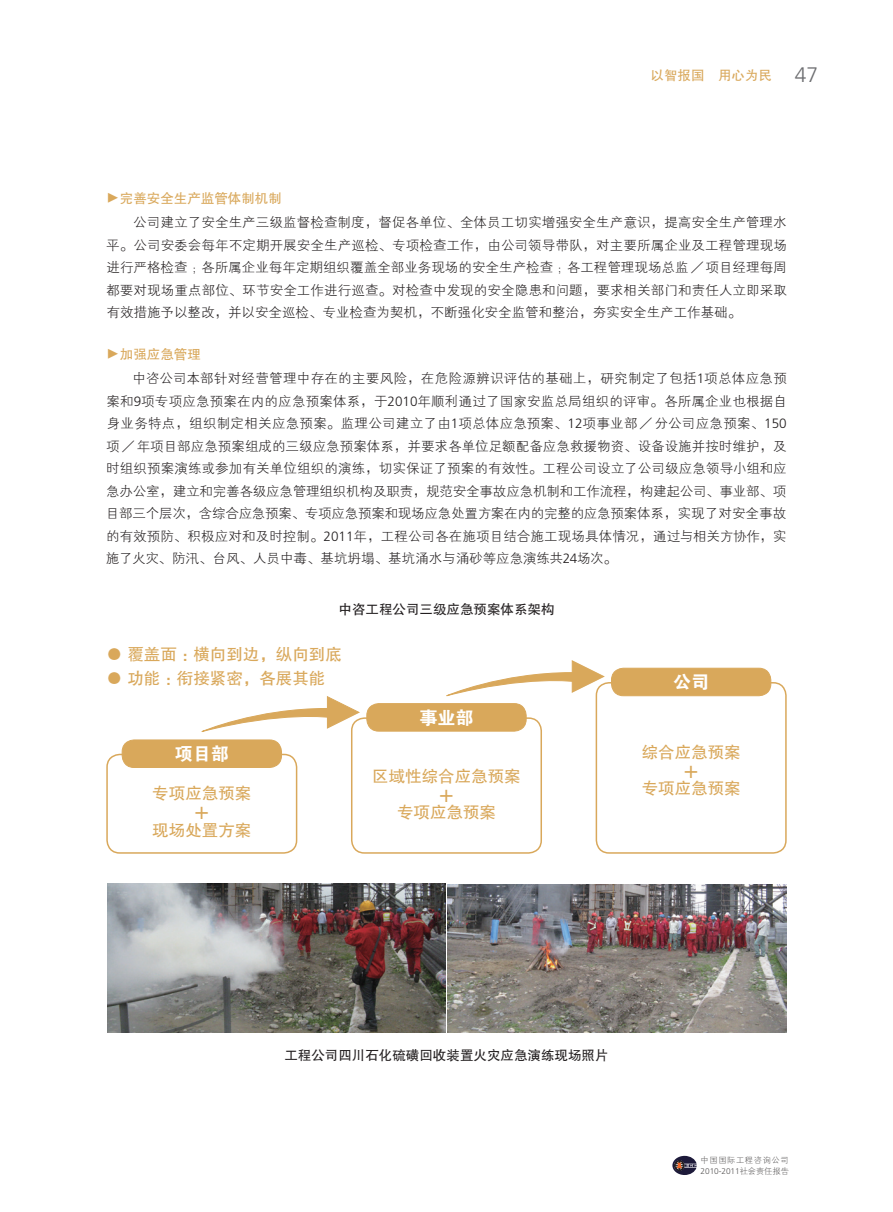
<style>
.page{position:relative;width:893px;height:1212px;background:#fff}
.page>*{position:absolute;margin:0;border:0;box-sizing:border-box;transform-origin:0 0}
.t1{font:18px "FZDHTK GBK1 0";color:#fff}
.t2{font:16.5px/18px "FZHTK GBK1 0";color:#d9a85b;text-align:center}
.t3{font:13.5px/22.5px "FZXH1 K GBK1 0";color:#231f20;text-align:justify}
.t4{font:13.5px "FZHTK GBK1 0";color:#231f20}
.t5{font:13.5px "FZHTK GBK1 0";color:#d9a85b}
.t6{font:13.5px "FZXH1 K GBK1 0";color:#d9a85b}
.t7{font:300 8.25px "Frutiger LT Std";letter-spacing:-.005em;color:#595757}
.t8{font:8.25px "FZXH1 K GBK1 0";letter-spacing:.075em;color:#595757}
.s1{font-family:"Frutiger LT Std";font-weight:300;font-size:21px;color:#6c6d70}
.s2{font-family:"Frutiger LT Std";font-weight:300}
.s3{font-family:"FZXH1 K GBK1 0";font-weight:400}
</style>
<div class="page">
<svg style="left:672px;top:1156px;width:25px;height:19px"></svg>
<div style="left:106px;top:754px;width:191px;height:100px;border:2px solid #d9a85b;border-radius:13px"></div>
<div style="left:351px;top:717px;width:191px;height:137px;border:2px solid #d9a85b;border-radius:13px"></div>
<div style="left:596px;top:682px;width:191px;height:172px;border:2px solid #d9a85b;border-radius:13px"></div>
<img style="left:107px;top:883px;width:679px;height:150px">
<div style="left:122px;top:740px;width:159px;height:27px;background:#d9a85b;border-radius:12px"></div>
<div style="left:122px;top:739px;width:160px;height:29px;border:1px solid #d9a85b;border-radius:12px"></div>
<div style="left:367px;top:704px;width:159px;height:27px;background:#d9a85b;border-radius:12px"></div>
<div style="left:366px;top:703px;width:160px;height:28px;border:1px solid #d9a85b;border-radius:12px"></div>
<div style="left:611px;top:668px;width:160px;height:28px;background:#d9a85b;border-radius:12px"></div>
<div style="left:611px;top:668px;width:160px;height:28px;border:1px solid #d9a85b;border-radius:12px"></div>
<svg style="left:201px;top:696px;width:160px;height:36px"></svg>
<svg style="left:446px;top:660px;width:159px;height:37px"></svg>
<p class="t5" style="left:651px;top:68px;width:169px">以智报国 用心为民 <span class="s1">47</span></p>
<p class="t6" style="left:120px;top:191px;width:15px;rotate:90deg">▲</p>
<p class="t5" style="left:120px;top:191px;width:164px">完善安全生产监管体制机制</p>
<p class="t3" style="left:106px;top:212px;width:682px;text-indent:27px">公司建立了安全生产三级监督检查制度，督促各单位、全体员工切实增强安全生产意识，提高安全生产管理水平。公司安委会每年不定期开展安全生产巡检、专项检查工作，由公司领导带队，对主要所属企业及工程管理现场进行严格检查；各所属企业每年定期组织覆盖全部业务现场的安全生产检查；各工程管理现场总监╱项目经理每周都要对现场重点部位、环节安全工作进行巡查。对检查中发现的安全隐患和问题，要求相关部门和责任人立即采取有效措施予以整改，并以安全巡检、专业检查为契机，不断强化安全监管和整治，夯实安全生产工作基础。</p>
<p class="t6" style="left:120px;top:347px;width:15px;rotate:90deg">▲</p>
<p class="t5" style="left:120px;top:347px;width:82px">加强应急管理</p>
<p class="t3" style="left:106px;top:368px;width:683px;text-indent:27px">中咨公司本部针对经营管理中存在的主要风险，在危险源辨识评估的基础上，研究制定了包括<span class="s2">1</span>项总体应急预案和<span class="s2">9</span>项专项应急预案在内的应急预案体系，于<span class="s2">2010</span>年顺利通过了国家安监总局组织的评审。各所属企业也根据自身业务特点，组织制定相关应急预案。监理公司建立了由<span class="s2">1</span>项总体应急预案、<span class="s2">12</span>项事业部╱分公司应急预案、<span class="s2">150</span>项╱年项目部应急预案组成的三级应急预案体系，并要求各单位足额配备应急救援物资、设备设施并按时维护，及时组织预案演练或参加有关单位组织的演练，切实保证了预案的有效性。工程公司设立了公司级应急领导小组和应急办公室，建立和完善各级应急管理组织机构及职责，规范安全事故应急机制和工作流程，构建起公司、事业部、项目部三个层次，含综合应急预案、专项应急预案和现场应急处置方案在内的完整的应急预案体系，实现了对安全事故的有效预防、积极应对和及时控制。<span class="s2">2011</span>年，工程公司各在施项目结合施工现场具体情况，通过与相关方协作，实施了火灾、防汛、台风、人员中毒、基坑坍塌、基坑涌水与涌砂等应急演练共<span class="s2">24</span>场次。</p>
<p class="t4" style="left:338px;top:601px;width:217px">中咨工程公司三级应急预案体系架构</p>
<p class="t2" style="left:106px;top:645px;width:237px">● 覆盖面：横向到边，纵向到底</p>
<p class="t2" style="left:106px;top:669px;width:221px">● 功能：衔接紧密，各展其能</p>
<h1 class="t1" style="left:175px;top:744px;width:55px">项目部</h1>
<p class="t2" style="left:152px;top:785px;width:101px">专项应急预案＋<br>现场处置方案</p>
<h1 class="t1" style="left:419px;top:708px;width:55px">事业部</h1>
<p class="t2" style="left:372px;top:767px;width:150px">区域性综合应急预案＋<br>专项应急预案</p>
<h1 class="t1" style="left:673px;top:672px;width:37px">公司</h1>
<p class="t2" style="left:642px;top:743px;width:100px">综合应急预案＋<br>专项应急预案</p>
<p class="t4" style="left:284px;top:1047px;width:326px">工程公司四川石化硫磺回收装置火灾应急演练现场照片</p>
<p class="t8" style="left:701px;top:1156px;width:90px">中国国际工程咨询公司</p>
<p class="t7" style="left:701px;top:1166px;width:90px">2010-2011<span class="s3">社会责任报告</span></p>
</div>
